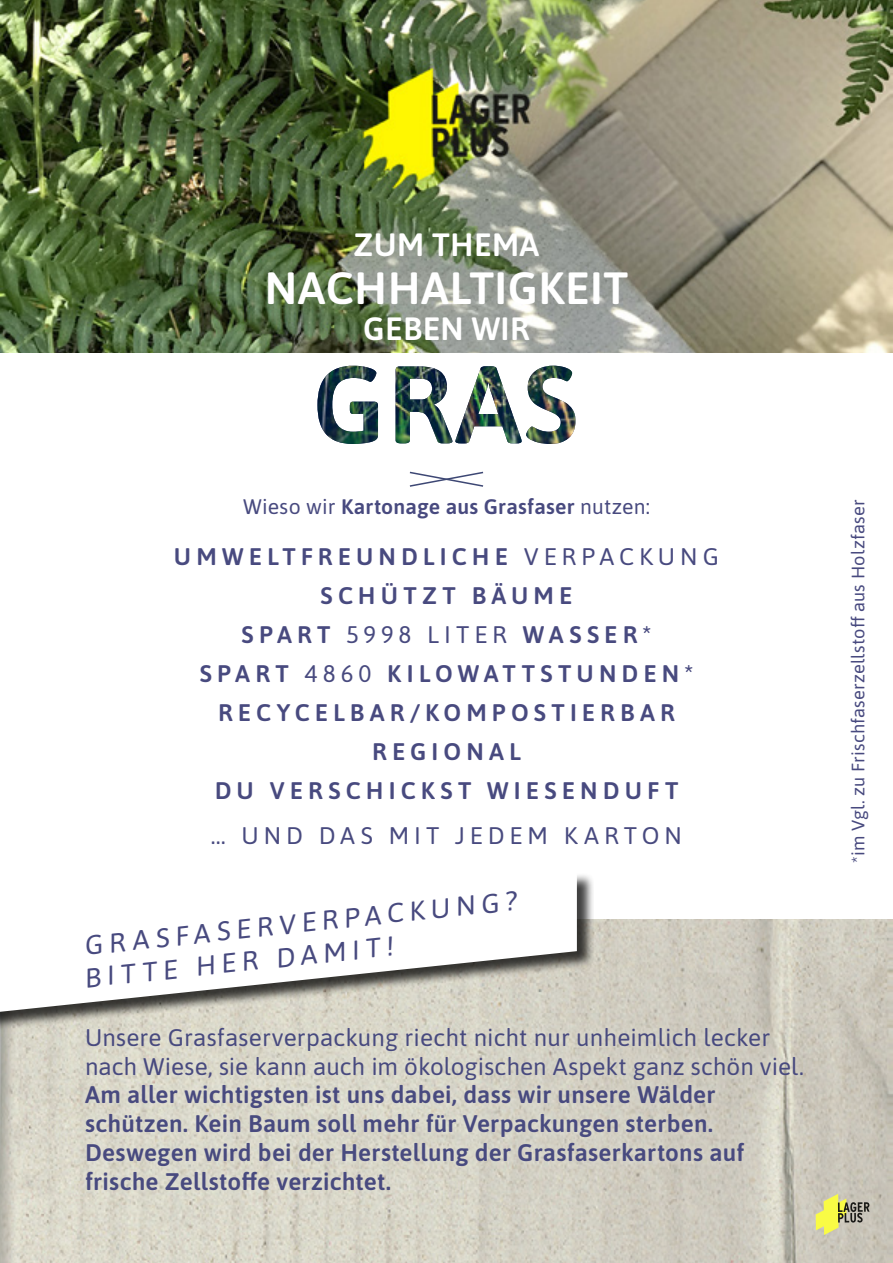
<style>
.page{position:relative;width:893px;height:1263px;background:#fff}
.page>*{position:absolute;margin:0;border:0;box-sizing:border-box;transform-origin:0 0}
.t1{font:600 45.15px "Asap";letter-spacing:.01em;color:#fff}
.t2{font:600 32.25px "Asap";letter-spacing:.01em;color:#fff}
.t3{font:27px/32.4px "Asap";color:#484a7f}
.t4{font:600 24px/28.8px "Asap";letter-spacing:.015em;color:#484a7f}
.t5{font:600 24px/39px "Asap";letter-spacing:.21em;color:#484a7f;text-align:center}
.t6{font:24px/28.8px "Asap";letter-spacing:.005em;color:#484a7f}
.t7{font:24px "Asap";letter-spacing:.205em;color:#484a7f}
.t8{font:600 21px "Asap";letter-spacing:.01em;color:#484a7f}
.t9{font:18px "Asap";letter-spacing:.01em;color:#484a7f}
.s1{font-weight:400}
</style>
<div class="page">
<img style="left:0;top:919px;width:893px;height:344px">
<img style="left:0;top:0;width:893px;height:353px">
<div style="left:76px;top:1018px;width:736px;height:180px;background:#e1e1d5;opacity:.82"></div>
<svg style="left:816px;top:1194px;width:53px;height:41px;background:#c2c080"></svg>
<div style="left:0;top:873px;width:594px;height:159px;background:#000;opacity:.75"></div>
<svg style="left:0;top:873px;width:577px;height:139px"></svg>
<svg style="left:0;top:885px;width:281px;height:64px"></svg>
<img style="left:317px;top:366px;width:258px;height:78px">
<svg style="left:409px;top:471px;width:75px;height:16px"></svg>
<h2 class="t2" style="left:354px;top:222px;width:187px">ZUM THEMA</h2>
<h1 class="t1" style="left:265px;top:256px;width:365px">NACHHALTIGKEIT</h1>
<h2 class="t2" style="left:363px;top:306px;width:168px">GEBEN WIR</h2>
<p class="t8" style="left:243px;top:491px;width:408px"><span class="s1">Wieso wir</span> Kartonage aus Grasfaser <span class="s1">nutzen:</span></p>
<p class="t5" style="left:174px;top:535px;width:546px">UMWELTFREUNDLICHE <span class="s1">VERPACKUNG<br></span>SCHÜTZT BÄUME<br>SPART <span class="s1">5998 LITER</span> WASSER*<br>SPART <span class="s1">4860</span> KILOWATTSTUNDEN*<br>RECYCELBAR/KOMPOSTIERBAR<br>REGIONAL<br>DU VERSCHICKST WIESENDUFT</p>
<p class="t7" style="left:211px;top:818px;width:473px">… UND DAS MIT JEDEM KARTON</p>
<p class="t3" style="left:79px;top:928px;width:439px;rotate:-6deg">GRASFASERVERPACKUNG?<br>BITTE HER DAMIT!</p>
<p class="t6" style="left:85px;top:1022px;width:720px">Unsere Grasfaserverpackung riecht nicht nur unheimlich lecker nach Wiese, sie kann auch im ökologischen Aspekt ganz schön viel.</p>
<p class="t4" style="left:85px;top:1079px;width:661px">Am aller wichtigsten ist uns dabei, dass wir unsere Wälder schützen. Kein Baum soll mehr für Verpackungen sterben.<br>Deswegen wird bei der Herstellung der Grasfaserkartons auf frische Zellstoffe verzichtet.</p>
<p class="t9" style="left:846px;top:863px;width:365px;rotate:-90deg">*im Vgl. zu Frischfaserzellstoff aus Holzfaser</p>
</div>
